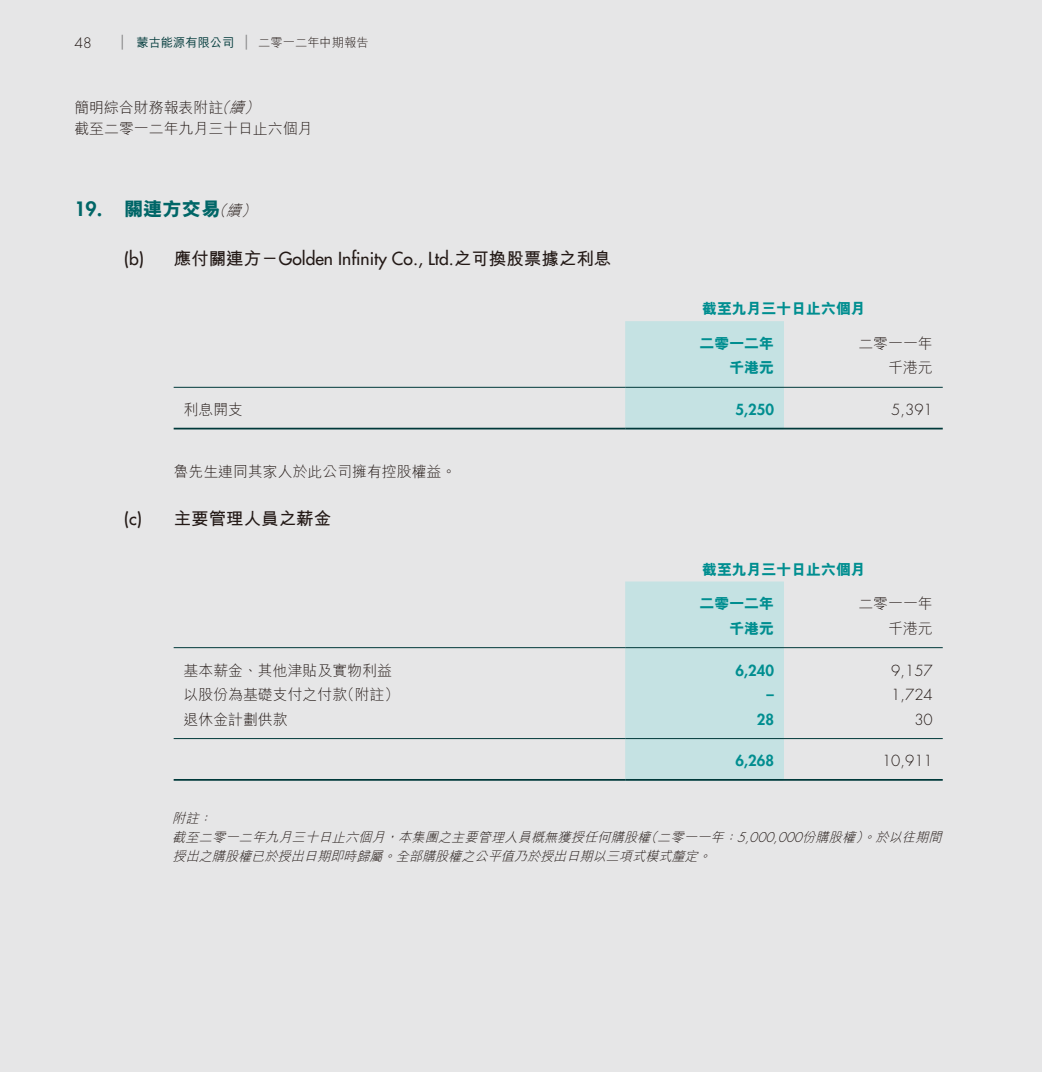
<style>
.page{position:relative;width:1042px;height:1072px;background:#fff}
.page>*{position:absolute;margin:0;border:0;box-sizing:border-box;transform-origin:0 0}
.t1{font:800 19.25px "M Hei HK";color:#006667}
.t2{font:500 17.5px "Futura Std";color:#231916}
.t3{font:700 17.5px "M Hei HK";color:#231916}
.t4{font:300 14.88px/21px "M Hei HK";color:#231916}
.t5{font:800 14.88px "M Hei HK";color:#008e90}
.t6{font:300 14.88px "Futura Std";color:#231916}
.t7{font:800 14.88px "Futura Std";color:#008e90}
.t8{font:300 14px "Futura Std";color:#231916}
.t9{font:italic 300 13.12px/19.2px "M Hei HK";color:#231916}
.t10{font:300 12.25px "M Hei HK";color:#231916}
.t11{font:500 12.25px "M Hei HK";color:#00393a}
.s1{font-style:italic}
.s2{font-family:"Futura Std"}
.s3{font-weight:300;font-style:italic;font-size:14.88px;color:#231916}
.s4{font-family:"M Hei HK";font-weight:700}
.s5{font-family:"Futura Std";font-weight:500}
</style>
<div class="page">
<div style="left:0;top:0;width:1042px;height:1071px;background:#e6e6e7"></div>
<svg style="left:122px;top:35px;width:1px;height:15px"></svg>
<svg style="left:246px;top:35px;width:1px;height:15px"></svg>
<div style="left:625px;top:321px;width:159px;height:107px;background:#c5e2e3"></div>
<hr style="left:174px;top:387px;width:451px;height:1px;background:#00393a">
<hr style="left:625px;top:387px;width:159px;height:1px;background:#00393a">
<hr style="left:784px;top:387px;width:159px;height:1px;background:#00393a">
<hr style="left:174px;top:428px;width:451px;height:1px;background:#00393a">
<hr style="left:625px;top:428px;width:159px;height:1px;background:#00393a">
<hr style="left:784px;top:428px;width:159px;height:1px;background:#00393a">
<div style="left:625px;top:581px;width:159px;height:198px;background:#c5e2e3"></div>
<hr style="left:174px;top:647px;width:451px;height:1px;background:#00393a">
<hr style="left:625px;top:647px;width:159px;height:1px;background:#00393a">
<hr style="left:784px;top:647px;width:159px;height:1px;background:#00393a">
<hr style="left:174px;top:738px;width:451px;height:1px;background:#00393a">
<hr style="left:625px;top:738px;width:159px;height:1px;background:#00393a">
<hr style="left:784px;top:738px;width:159px;height:1px;background:#00393a">
<hr style="left:174px;top:779px;width:451px;height:1px;background:#00393a">
<hr style="left:625px;top:779px;width:159px;height:1px;background:#00393a">
<hr style="left:784px;top:779px;width:159px;height:1px;background:#00393a">
<p class="t8" style="left:74px;top:34px;width:19px">48</p>
<p class="t11" style="left:136px;top:34px;width:99px">蒙古能源有限公司</p>
<p class="t10" style="left:258px;top:34px;width:112px">二零一二年中期報告</p>
<p class="t4" style="left:74px;top:96px;width:239px">簡明綜合財務報表附註<span class="s1">（續）<br></span>截至二零一二年九月三十日止六個月</p>
<h1 class="t1" style="left:74px;top:196px;width:188px"><span class="s2">19.</span> 關連方交易<span class="s3">（續）</span></h1>
<h2 class="t2" style="left:124px;top:247px;width:489px">(b) <span class="s4">應付關連方－</span>Golden Infinity Co., Ltd.<span class="s4">之可換股票據之利息</span></h2>
<p class="t5" style="left:702px;top:299px;width:165px">截至九月三十日止六個月</p>
<p class="t5" style="left:699px;top:333px;width:76px">二零一二年</p>
<p class="t4" style="left:858px;top:332px;width:76px">二零一一年</p>
<p class="t5" style="left:729px;top:358px;width:46px">千港元</p>
<p class="t4" style="left:888px;top:357px;width:46px">千港元</p>
<p class="t4" style="left:184px;top:398px;width:61px">利息開支</p>
<p class="t7" style="left:735px;top:400px;width:40px">5,250</p>
<p class="t6" style="left:891px;top:401px;width:43px">5,391</p>
<p class="t4" style="left:174px;top:460px;width:284px">魯先生連同其家人於此公司擁有控股權益。</p>
<h2 class="t3" style="left:124px;top:506px;width:209px"><span class="s5">(c)</span> 主要管理人員之薪金</h2>
<p class="t5" style="left:702px;top:559px;width:165px">截至九月三十日止六個月</p>
<p class="t5" style="left:699px;top:593px;width:76px">二零一二年</p>
<p class="t4" style="left:858px;top:592px;width:76px">二零一一年</p>
<p class="t5" style="left:729px;top:618px;width:46px">千港元</p>
<p class="t4" style="left:888px;top:617px;width:46px">千港元</p>
<p class="t4" style="left:184px;top:659px;width:210px">基本薪金、其他津貼及實物利益</p>
<p class="t7" style="left:735px;top:660px;width:40px">6,240</p>
<p class="t6" style="left:891px;top:661px;width:43px">9,157</p>
<p class="t4" style="left:184px;top:683px;width:217px">以股份為基礎支付之付款（附註）</p>
<p class="t7" style="left:766px;top:685px;width:9px">–</p>
<p class="t6" style="left:891px;top:685px;width:43px">1,724</p>
<p class="t4" style="left:184px;top:708px;width:106px">退休金計劃供款</p>
<p class="t7" style="left:757px;top:709px;width:19px">28</p>
<p class="t6" style="left:914px;top:710px;width:20px">30</p>
<p class="t7" style="left:735px;top:751px;width:40px">6,268</p>
<p class="t6" style="left:882px;top:752px;width:52px">10,911</p>
<p class="t9" style="left:172px;top:808px;width:775px">附註：<br>截至二零一二年九月三十日止六個月，本集團之主要管理人員概無獲授任何購股權（二零一一年：<span class="s2">5,000,000</span>份購股權）。於以往期間授出之購股權已於授出日期即時歸屬。全部購股權之公平值乃於授出日期以三項式模式釐定。</p>
</div>
